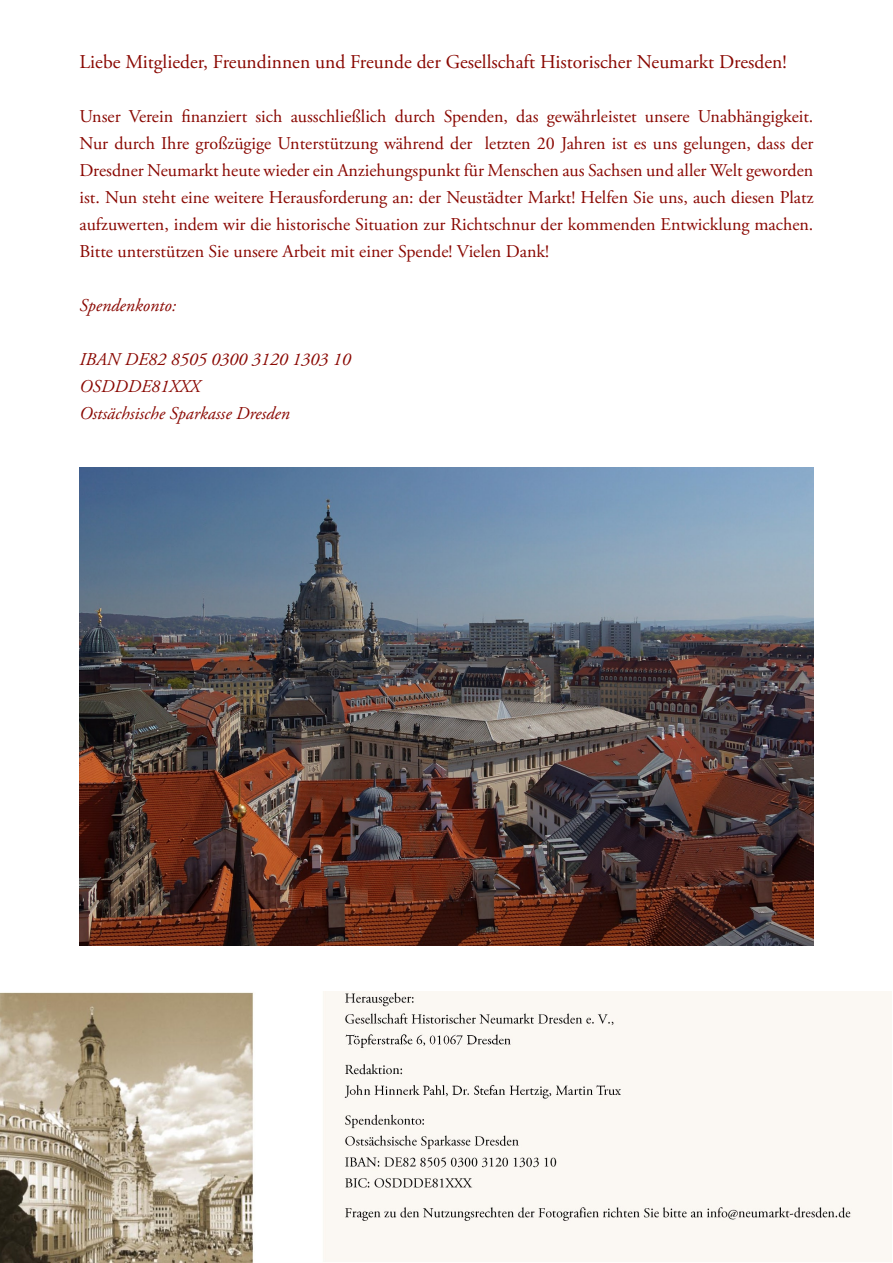
<style>
.page{position:relative;width:893px;height:1263px;background:#fff}
.page>*{position:absolute;margin:0;border:0;box-sizing:border-box;transform-origin:0 0}
.t1{font:19.5px "Adobe Garamond Pro";color:#890700}
.t2{font:18px/27px "Adobe Garamond Pro";color:#890700;text-align:justify}
.t3{font:italic 18px "Adobe Garamond Pro";color:#890700}
</style>
<div class="page">
<img style="left:80px;top:468px;width:733px;height:477px">
<img style="left:0;top:992px;width:891px;height:271px">
<p class="t1" style="left:80px;top:50px;width:709px">Liebe Mitglieder, Freundinnen und Freunde der Gesellschaft Historischer Neumarkt Dresden!</p>
<p class="t2" style="left:80px;top:104px;width:735px">Unser Verein finanziert sich ausschließlich durch Spenden, das gewährleistet unsere Unabhängigkeit.<br>Nur durch Ihre großzügige Unterstützung während der letzten 20 Jahren ist es uns gelungen, dass der Dresdner Neumarkt heute wieder ein Anziehungspunkt für Menschen aus Sachsen und aller Welt geworden ist. Nun steht eine weitere Herausforderung an: der Neustädter Markt! Helfen Sie uns, auch diesen Platz aufzuwerten, indem wir die historische Situation zur Richtschnur der kommenden Entwicklung machen.<br>Bitte unterstützen Sie unsere Arbeit mit einer Spende! Vielen Dank!</p>
<p class="t3" style="left:80px;top:295px;width:98px">Spendenkonto:</p>
<p class="t3" style="left:80px;top:349px;width:273px">IBAN DE82 8505 0300 3120 1303 10</p>
<p class="t3" style="left:80px;top:376px;width:122px">OSDDDE81XXX</p>
<p class="t3" style="left:80px;top:403px;width:212px">Ostsächsische Sparkasse Dresden</p>
</div>
